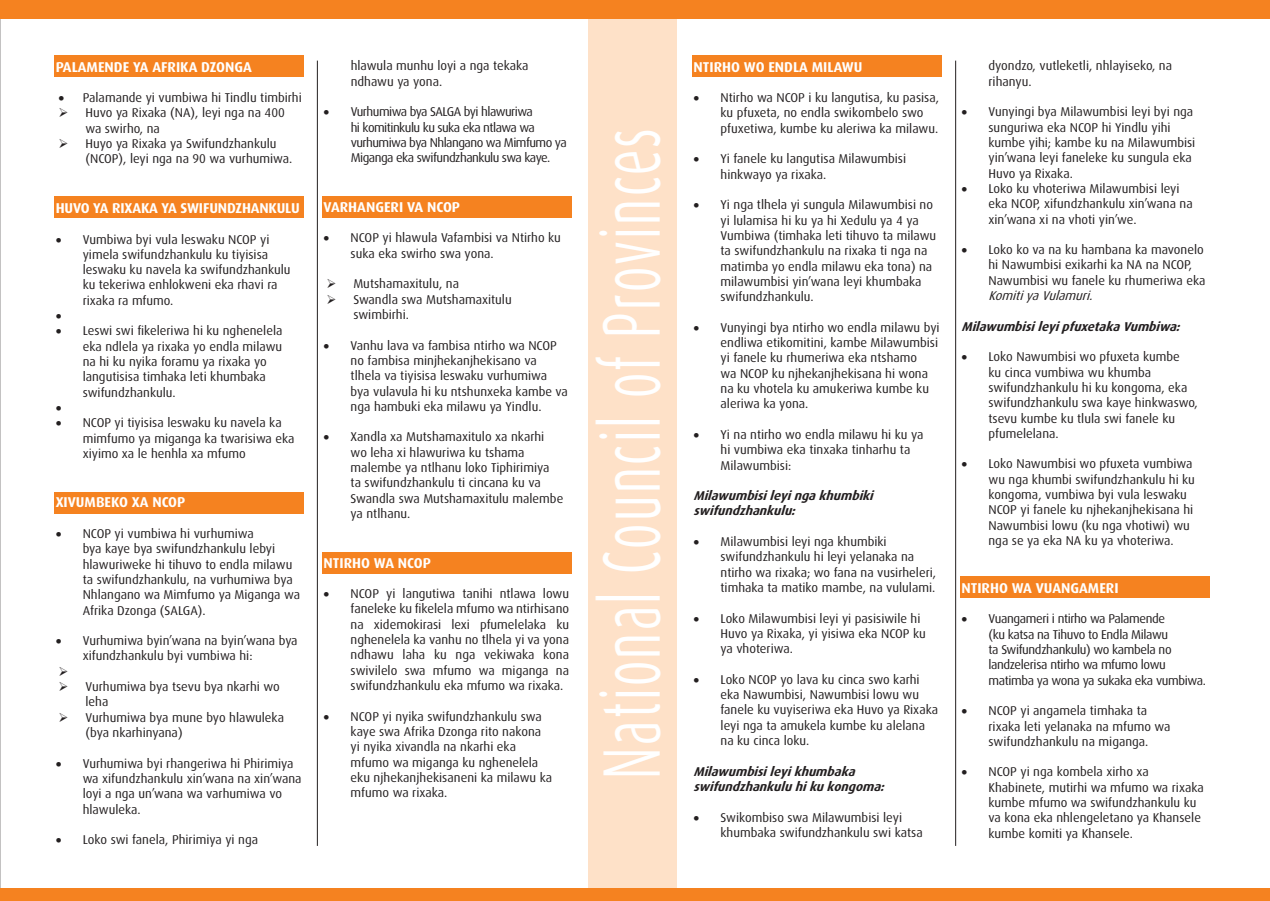
<style>
.page{position:relative;width:1270px;height:901px;background:#fff}
.page>*{position:absolute;margin:0;border:0;box-sizing:border-box;transform-origin:0 0}
.t1{font:81.6px "Dax";letter-spacing:.05em;color:#fff;scale:.59 1}
.t2{font:700 14.25px "Dax";color:#fff}
.t3{font:12.75px/15.3px "Dax";color:#231f20}
.t4{font:12.75px/15.3px "Dax";letter-spacing:-.03em;color:#231f20}
.t5{font:12.75px/15.3px "Dax";letter-spacing:-.04em;color:#231f20}
.t6{font:italic 700 12.75px/15.3px "Dax";color:#231f20}
.t7{font:italic 12.75px "Dax";color:#231f20}
.t8{font:12.75px "Symbol";color:#231f20}
</style>
<div class="page">
<div style="left:587px;top:7px;width:89px;height:892px;background:#fee1c8"></div>
<hr style="left:0;top:7px;width:1px;height:892px;background:#231f20">
<div style="left:0;top:0;width:1269px;height:18px;background:#f58220"></div>
<div style="left:0;top:888px;width:1269px;height:13px;background:#f58220"></div>
<hr style="left:317px;top:61px;width:1px;height:784px;background:#231f20">
<hr style="left:955px;top:61px;width:1px;height:784px;background:#231f20">
<div style="left:54px;top:55px;width:250px;height:22px;background:#f58220"></div>
<div style="left:54px;top:196px;width:250px;height:22px;background:#f58220"></div>
<div style="left:54px;top:492px;width:250px;height:22px;background:#f58220"></div>
<div style="left:322px;top:196px;width:250px;height:22px;background:#f58220"></div>
<div style="left:692px;top:55px;width:249px;height:22px;background:#f58220"></div>
<div style="left:959px;top:575px;width:250px;height:22px;background:#f58220"></div>
<div style="left:322px;top:552px;width:250px;height:22px;background:#f58220"></div>
<p class="t2" style="left:56px;top:59px;width:197px">PALAMENDE YA AFRIKA DZONGA</p>
<p class="t3" style="left:58px;top:90px;width:245px">• Palamande yi vumbiwa hi Tindlu timbirhi</p>
<p class="t3" style="left:85px;top:105px;width:201px;text-indent:-27px">➢ Huvo ya Rixaka (NA), leyi nga na 400 wa swirho, na</p>
<p class="t3" style="left:85px;top:136px;width:208px;text-indent:-27px">➢ Huyo ya Rixaka ya Swifundzhankulu (NCOP), leyi nga na 90 wa vurhumiwa.</p>
<p class="t2" style="left:56px;top:200px;width:245px">HUVO YA RIXAKA YA SWIFUNDZHANKULU</p>
<p class="t3" style="left:83px;top:231px;width:209px;text-indent:-27px">• Vumbiwa byi vula leswaku NCOP yi yimela swifundzhankulu ku tiyisisa leswaku ku navela ka swifundzhankulu ku tekeriwa enhlokweni eka rhavi ra rixaka ra mfumo.</p>
<p class="t8" style="left:56px;top:307px;width:7px">•</p>
<p class="t3" style="left:83px;top:323px;width:201px;text-indent:-27px">• Leswi swi fikeleriwa hi ku nghenelela eka ndlela ya rixaka yo endla milawu na hi ku nyika foramu ya rixaka yo langutisisa timhaka leti khumbaka swifundzhankulu.</p>
<p class="t8" style="left:56px;top:399px;width:7px">•</p>
<p class="t3" style="left:83px;top:415px;width:213px;text-indent:-27px">• NCOP yi tiyisisa leswaku ku navela ka mimfumo ya miganga ka twarisiwa eka xiyimo xa le henhla xa mfumo</p>
<p class="t2" style="left:56px;top:494px;width:131px">XIVUMBEKO XA NCOP</p>
<p class="t3" style="left:83px;top:526px;width:219px;text-indent:-27px">• NCOP yi vumbiwa hi vurhumiwa<br>bya kaye bya swifundzhankulu lebyi hlawuriweke hi tihuvo to endla milawu ta swifundzhankulu, na vurhumiwa bya Nhlangano wa Mimfumo ya Miganga wa Afrika Dzonga (SALGA).</p>
<p class="t3" style="left:83px;top:633px;width:216px;text-indent:-27px">• Vurhumiwa byin’wana na byin’wana bya xifundzhankulu byi vumbiwa hi:</p>
<p class="t3" style="left:85px;top:679px;width:196px;text-indent:-27px">➢ Vurhumiwa bya tsevu bya nkarhi wo leha</p>
<p class="t3" style="left:85px;top:709px;width:200px;text-indent:-27px">➢ Vurhumiwa bya mune byo hlawuleka (bya nkarhinyana)</p>
<p class="t3" style="left:83px;top:755px;width:220px;text-indent:-27px">• Vurhumiwa byi rhangeriwa hi Phirimiya wa xifundzhankulu xin’wana na xin’wana loyi a nga un’wana wa varhumiwa vo hlawuleka.</p>
<p class="t3" style="left:56px;top:832px;width:204px">• Loko swi fanela, Phirimiya yi nga</p>
<p class="t3" style="left:350px;top:59px;width:179px">hlawula munhu loyi a nga tekaka ndhawu ya yona.</p>
<p class="t5" style="left:350px;top:104px;width:217px;text-indent:-27px">• Vurhumiwa bya SALGA byi hlawuriwa<br>hi komitinkulu ku suka eka ntlawa wa vurhumiwa bya Nhlangano wa Mimfumo ya Miganga eka swifundzhankulu swa kaye.</p>
<p class="t2" style="left:323px;top:199px;width:138px">VARHANGERI VA NCOP</p>
<p class="t3" style="left:350px;top:230px;width:212px;text-indent:-27px">• NCOP yi hlawula Vafambisi va Ntirho ku suka eka swirho swa yona.</p>
<p class="t3" style="left:326px;top:276px;width:134px">➢ Mutshamaxitulu, na</p>
<p class="t3" style="left:353px;top:292px;width:160px;text-indent:-27px">➢ Swandla swa Mutshamaxitulu swimbirhi.</p>
<p class="t3" style="left:350px;top:338px;width:219px;text-indent:-27px">• Vanhu lava va fambisa ntirho wa NCOP no fambisa minjhekanjhekisano va tlhela va tiyisisa leswaku vurhumiwa bya vulavula hi ku ntshunxeka kambe va nga hambuki eka milawu ya Yindlu.</p>
<p class="t3" style="left:350px;top:429px;width:214px;text-indent:-27px">• Xandla xa Mutshamaxitulo xa nkarhi wo leha xi hlawuriwa ku tshama malembe ya ntlhanu loko Tiphirimiya<br>ta swifundzhankulu ti cincana ku va<br>Swandla swa Mutshamaxitulu malembe ya ntlhanu.</p>
<p class="t2" style="left:323px;top:554px;width:109px">NTIRHO WA NCOP</p>
<p class="t3" style="left:350px;top:586px;width:220px;text-align:justify;text-indent:-27px">• NCOP yi langutiwa tanihi ntlawa lowu faneleke ku fikelela mfumo wa ntirhisano na xidemokirasi lexi pfumelelaka ku nghenelela ka vanhu no tlhela yi va yona ndhawu laha ku nga vekiwaka kona swivilelo swa mfumo wa miganga na swifundzhankulu eka mfumo wa rixaka.</p>
<p class="t3" style="left:350px;top:708px;width:203px;text-indent:-27px">• NCOP yi nyika swifundzhankulu swa kaye swa Afrika Dzonga rito nakona yi nyika xivandla na nkarhi eka mfumo wa miganga ku nghenelela eku njhekanjhekisaneni ka milawu ka mfumo wa rixaka.</p>
<h1 class="t1" style="left:586px;top:778px;width:1104px;rotate:-90deg">National Council of Provinces</h1>
<p class="t2" style="left:693px;top:59px;width:170px">NTIRHO WO ENDLA MILAWU</p>
<p class="t3" style="left:720px;top:90px;width:220px;text-indent:-27px">• Ntirho wa NCOP i ku langutisa, ku pasisa, ku pfuxeta, no endla swikombelo swo pfuxetiwa, kumbe ku aleriwa ka milawu.</p>
<p class="t3" style="left:720px;top:151px;width:187px;text-indent:-27px">• Yi fanele ku langutisa Milawumbisi hinkwayo ya rixaka.</p>
<p class="t3" style="left:720px;top:197px;width:217px;text-indent:-27px">• Yi nga tlhela yi sungula Milawumbisi no yi lulamisa hi ku ya hi Xedulu ya 4 ya Vumbiwa (timhaka leti tihuvo ta milawu ta swifundzhankulu na rixaka ti nga na matimba yo endla milawu eka tona) na milawumbisi yin’wana leyi khumbaka swifundzhankulu.</p>
<p class="t3" style="left:720px;top:320px;width:220px;text-indent:-27px">• Vunyingi bya ntirho wo endla milawu byi endliwa etikomitini, kambe Milawumbisi yi fanele ku rhumeriwa eka ntshamo<br>wa NCOP ku njhekanjhekisana hi wona na ku vhotela ku amukeriwa kumbe ku aleriwa ka yona.</p>
<p class="t3" style="left:720px;top:427px;width:204px;text-indent:-27px">• Yi na ntirho wo endla milawu hi ku ya hi vumbiwa eka tinxaka tinharhu ta<br>Milawumbisi:</p>
<p class="t6" style="left:693px;top:488px;width:185px">Milawumbisileyingakhumbiki swifundzhankulu:</p>
<p class="t3" style="left:720px;top:534px;width:217px;text-indent:-27px">• Milawumbisi leyi nga khumbiki swifundzhankulu hi leyi yelanaka na ntirho wa rixaka; wo fana na vusirheleri, timhaka ta matiko mambe, na vululami.</p>
<p class="t3" style="left:720px;top:610px;width:207px;text-indent:-27px">• Loko Milawumbisi leyi yi pasisiwile hi<br>Huvo ya Rixaka, yi yisiwa eka NCOP ku ya vhoteriwa.</p>
<p class="t3" style="left:720px;top:672px;width:219px;text-indent:-27px">• Loko NCOP yo lava ku cinca swo karhi eka Nawumbisi, Nawumbisi lowu wu fanele ku vuyiseriwa eka Huvo ya Rixaka leyi nga ta amukela kumbe ku alelana na ku cinca loku.</p>
<p class="t6" style="left:693px;top:763px;width:196px">Milawumbisileyikhumbaka swifundzhankuluhikukongoma:</p>
<p class="t3" style="left:720px;top:809px;width:204px;text-indent:-27px">• Swikombiso swa Milawumbisi leyi khumbaka swifundzhankulu swi katsa</p>
<p class="t3" style="left:988px;top:59px;width:185px">dyondzo, vutleketli, nhlayiseko, na rihanyu.</p>
<p class="t3" style="left:988px;top:104px;width:208px;text-indent:-27px">• Vunyingi bya Milawumbisi leyi byi nga sunguriwa eka NCOP hi Yindlu yihi kumbe yihi; kambe ku na Milawumbisi yin’wana leyi faneleke ku sungula eka<br>Huvo ya Rixaka.</p>
<p class="t3" style="left:988px;top:181px;width:206px;text-indent:-27px">• Loko ku vhoteriwa Milawumbisi leyi eka NCOP, xifundzhankulu xin’wana na xin’wana xi na vhoti yin’we.</p>
<p class="t3" style="left:988px;top:242px;width:218px;text-indent:-27px">• Loko ko va na ku hambana ka mavonelo hi Nawumbisi exikarhi ka NA na NCOP,<br>Nawumbisi wu fanele ku rhumeriwa eka</p>
<p class="t7" style="left:988px;top:288px;width:109px">KomitiyaVulamuri.</p>
<p class="t6" style="left:961px;top:319px;width:224px">MilawumbisileyipfuxetakaVumbiwa:</p>
<p class="t3" style="left:988px;top:349px;width:211px;text-indent:-27px">• Loko Nawumbisi wo pfuxeta kumbe<br>ku cinca vumbiwa wu khumba swifundzhankulu hi ku kongoma, eka swifundzhankulu swa kaye hinkwaswo, tsevu kumbe ku tlula swi fanele ku pfumelelana.</p>
<p class="t3" style="left:988px;top:456px;width:208px;text-indent:-27px">• Loko Nawumbisi wo pfuxeta vumbiwa wu nga khumbi swifundzhankulu hi ku kongoma, vumbiwa byi vula leswaku NCOP yi fanele ku njhekanjhekisana hi Nawumbisi lowu (ku nga vhotiwi) wu nga se ya eka NA ku ya vhoteriwa.</p>
<p class="t2" style="left:961px;top:579px;width:158px">NTIRHO WA VUANGAMERI</p>
<p class="t4" style="left:988px;top:611px;width:219px;text-indent:-27px">• Vuangameri i ntirho wa Palamende<br>(ku katsa na Tihuvo to Endla Milawu<br>ta Swifundzhankulu) wo kambela no landzelerisa ntirho wa mfumo lowu matimba ya wona ya sukaka eka vumbiwa.</p>
<p class="t3" style="left:988px;top:703px;width:183px;text-indent:-27px">• NCOP yi angamela timhaka ta rixaka leti yelanaka na mfumo wa swifundzhankulu na miganga.</p>
<p class="t3" style="left:988px;top:764px;width:217px;text-indent:-27px">• NCOP yi nga kombela xirho xa<br>Khabinete, mutirhi wa mfumo wa rixaka kumbe mfumo wa swifundzhankulu ku va kona eka nhlengeletano ya Khansele kumbe komiti ya Khansele.</p>
</div>
